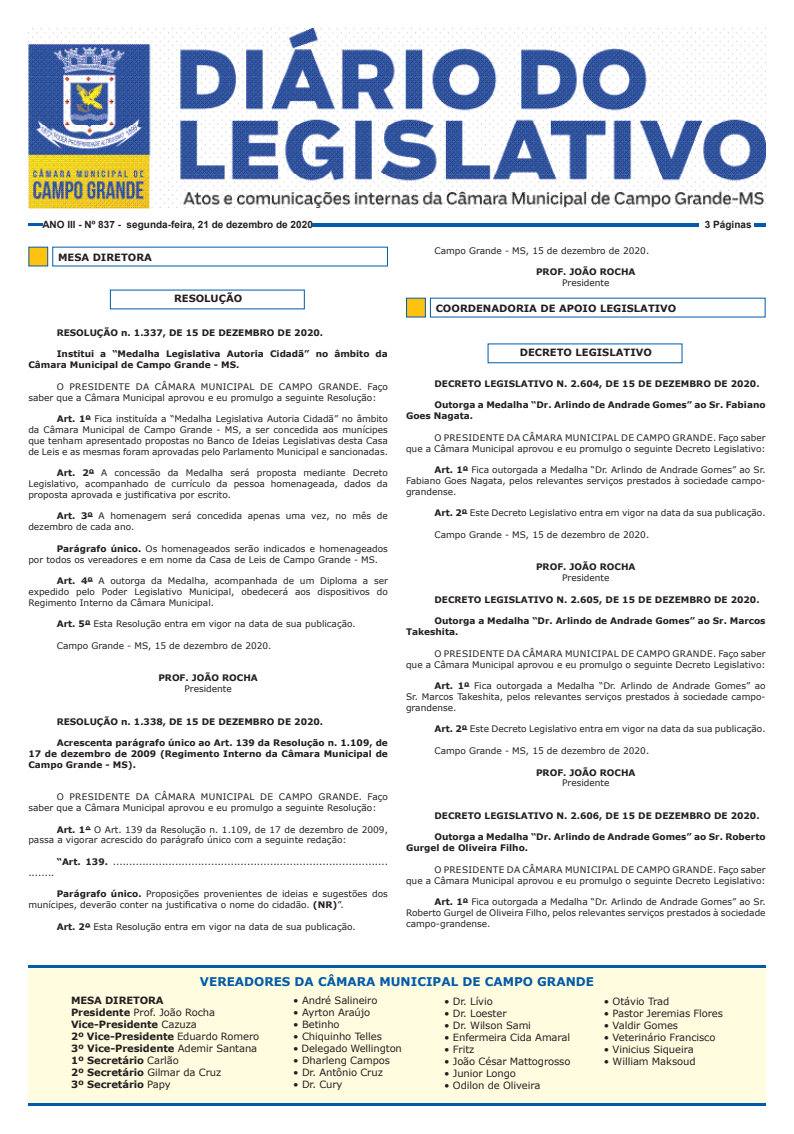
<style>
.page{position:relative;width:794px;height:1134px;background:#fff}
.page>*{position:absolute;margin:0;border:0;box-sizing:border-box;transform-origin:0 0}
.t1{font:700 12px "Verdana";color:#015aaa}
.t2{font:10px "Verdana";letter-spacing:-.01em;color:#231f20}
.Título_Seção{font:700 10px/12px "Verdana";letter-spacing:-.01em;color:#231f20}
.t3{font:700 10px "Arial";color:#231f20}
.t4{font:9px/10.8px "Verdana";color:#231f20}
.t5{font:700 9px/10.8px "Verdana";color:#231f20}
.s1{font-weight:700}
.s2{color:#222}
.s3{font-weight:400}
</style>
<div class="page">
<div style="left:28px;top:965px;width:737px;height:138px;background:#fffce0"></div>
<hr style="left:28px;top:1103px;width:737px;height:3px;background:#015aaa">
<img style="left:28px;top:28px;width:737px;height:181px">
<hr style="left:28px;top:223px;width:14px;height:3px;background:#015aaa">
<hr style="left:312px;top:223px;width:386px;height:3px;background:#015aaa">
<svg style="left:754px;top:223px;width:11px;height:3px"></svg>
<hr style="left:28px;top:965px;width:737px;height:3px;background:#015aaa">
<div style="left:28px;top:247px;width:20px;height:19px;background:#fec210"></div>
<div style="left:406px;top:298px;width:20px;height:19px;background:#fec210;border:1px solid #015aaa"></div>
<p class="t3" style="left:42px;top:217px;width:272px">ANO III - Nº 837 - segunda-feira, 21 de dezembro de 2020</p>
<p class="t3" style="left:705px;top:217px;width:48px">3 Páginas</p>
<p class="Título_Seção" style="left:58px;top:251px;width:95px">MESA DIRETORA</p>
<p class="Título_Seção" style="left:174px;top:293px;width:70px">RESOLUÇÃO</p>
<p class="t5" style="left:57px;top:327px;width:268px">RESOLUÇÃO n. 1.337, DE 15 DE DEZEMBRO DE 2020.</p>
<p class="t5" style="left:28px;top:348px;width:361px;text-indent:28px">Institui a “Medalha Legislativa Autoria Cidadã” no âmbito da<br>Câmara Municipal de Campo Grande - MS.</p>
<p class="t4" style="left:28px;top:381px;width:361px;text-indent:28px">O PRESIDENTE DA CÂMARA MUNICIPAL DE CAMPO GRANDE. Faço saber que a Câmara Municipal aprovou e eu promulgo a seguinte Resolução:</p>
<p class="t4" style="left:28px;top:413px;width:361px;text-align:justify;text-indent:28px"><span class="s1">Art. 1º</span> Fica instituída a “Medalha Legislativa Autoria Cidadã” no âmbito da Câmara Municipal de Campo Grande - MS, a ser concedida aos munícipes que tenham apresentado propostas no Banco de Ideias Legislativas desta Casa de Leis e as mesmas foram aprovadas pelo Parlamento Municipal e sancionadas.</p>
<p class="t4" style="left:28px;top:467px;width:361px;text-align:justify;text-indent:28px"><span class="s1">Art. 2º</span> A concessão da Medalha será proposta mediante Decreto Legislativo, acompanhado de currículo da pessoa homenageada, dados da proposta aprovada e justificativa por escrito.</p>
<p class="t4" style="left:28px;top:511px;width:361px;text-indent:28px"><span class="s1">Art. 3º</span> A homenagem será concedida apenas uma vez, no mês de dezembro de cada ano.</p>
<p class="t4" style="left:28px;top:543px;width:361px;text-indent:28px"><span class="s1">Parágrafo único.</span> Os homenageados serão indicados e homenageados por todos os vereadores e em nome da Casa de Leis de Campo Grande - MS.</p>
<p class="t4" style="left:28px;top:575px;width:361px;text-align:justify;text-indent:28px"><span class="s1">Art. 4º</span> A outorga da Medalha, acompanhada de um Diploma a ser expedido pelo Poder Legislativo Municipal, obedecerá aos dispositivos do Regimento Interno da Câmara Municipal.</p>
<p class="t4" style="left:57px;top:619px;width:300px"><span class="s1">Art. 5º</span> Esta Resolução entra em vigor na data de sua publicação.</p>
<p class="t4" style="left:57px;top:640px;width:216px">Campo Grande - MS, 15 de dezembro de 2020.</p>
<p class="t5" style="left:158px;top:672px;width:101px">PROF. JOÃO ROCHA</p>
<p class="t4" style="left:184px;top:683px;width:49px">Presidente</p>
<p class="t5" style="left:57px;top:716px;width:268px">RESOLUÇÃO n. 1.338, DE 15 DE DEZEMBRO DE 2020.</p>
<p class="t5" style="left:28px;top:737px;width:361px;text-align:justify;text-indent:28px">Acrescenta parágrafo único ao Art. 139 da Resolução n. 1.109, de 17 de dezembro de 2009 (Regimento Interno da Câmara Municipal de Campo Grande - MS).</p>
<p class="t4" style="left:28px;top:791px;width:361px;text-indent:28px">O PRESIDENTE DA CÂMARA MUNICIPAL DE CAMPO GRANDE. Faço saber que a Câmara Municipal aprovou e eu promulgo a seguinte Resolução:</p>
<p class="t4" style="left:28px;top:824px;width:361px;text-indent:28px"><span class="s1">Art. 1°</span> O Art. 139 da Resolução n. 1.109, de 17 de dezembro de 2009, passa a vigorar acrescido do parágrafo único com a seguinte redação:</p>
<p class="t4" style="left:57px;top:856px;width:333px"><span class="s1">“Art. 139.</span> ....................................................................................</p>
<p class="t4" style="left:28px;top:867px;width:28px">........</p>
<p class="t4" style="left:28px;top:889px;width:361px;text-indent:28px"><span class="s1">Parágrafo único.</span> Proposições provenientes de ideias e sugestões dos munícipes, deverão conter na justificativa o nome do cidadão. <span class="s1">(NR)</span>”.</p>
<p class="t4" style="left:57px;top:921px;width:300px"><span class="s1">Art. 2º</span> Esta Resolução entra em vigor na data de sua publicação.</p>
<p class="t4" style="left:434px;top:245px;width:216px">Campo Grande - MS, 15 de dezembro de 2020.</p>
<p class="t5" style="left:536px;top:266px;width:101px">PROF. JOÃO ROCHA</p>
<p class="t4" style="left:562px;top:277px;width:49px">Presidente</p>
<p class="Título_Seção" style="left:436px;top:302px;width:242px">COORDENADORIA DE APOIO LEGISLATIVO</p>
<p class="Título_Seção" style="left:520px;top:346px;width:134px">DECRETO LEGISLATIVO</p>
<p class="t5" style="left:434px;top:378px;width:327px">DECRETO LEGISLATIVO N. 2.604, DE 15 DE DEZEMBRO DE 2020.</p>
<p class="t5" style="left:406px;top:399px;width:361px;text-indent:28px">Outorga a Medalha “Dr. Arlindo de Andrade Gomes” ao Sr. Fabiano<br>Goes Nagata.</p>
<p class="t4" style="left:406px;top:432px;width:361px;text-align:right">O PRESIDENTE DA CÂMARA MUNICIPAL DE CAMPO GRANDE. Faço saber<br>que a Câmara Municipal aprovou e eu promulgo o seguinte Decreto Legislativo:</p>
<p class="t4" style="left:406px;top:464px;width:361px;text-align:justify;text-indent:28px"><span class="s1">Art. 1º</span> Fica outorgada a Medalha “Dr. Arlindo de Andrade Gomes” ao Sr.<br>Fabiano Goes Nagata<span class="s2">,</span> pelos relevantes serviços prestados à sociedade campo&shy;grandense.</p>
<p class="t4" style="left:434px;top:508px;width:333px"><span class="s1">Art. 2º</span> Este Decreto Legislativo entra em vigor na data da sua publicação.</p>
<p class="t4" style="left:434px;top:529px;width:216px">Campo Grande - MS, 15 de dezembro de 2020.</p>
<p class="t5" style="left:536px;top:561px;width:101px">PROF. JOÃO ROCHA</p>
<p class="t4" style="left:562px;top:572px;width:49px">Presidente</p>
<p class="t5" style="left:434px;top:594px;width:327px">DECRETO LEGISLATIVO N. 2.605, DE 15 DE DEZEMBRO DE 2020.</p>
<p class="t5" style="left:406px;top:615px;width:361px;text-indent:28px">Outorga a Medalha “Dr. Arlindo de Andrade Gomes” ao Sr. Marcos<br>Takeshita.</p>
<p class="t4" style="left:406px;top:648px;width:361px;text-align:right">O PRESIDENTE DA CÂMARA MUNICIPAL DE CAMPO GRANDE. Faço saber<br>que a Câmara Municipal aprovou e eu promulgo o seguinte Decreto Legislativo:</p>
<p class="t4" style="left:406px;top:680px;width:361px;text-align:justify;text-indent:28px"><span class="s1">Art. 1º</span> Fica outorgada a Medalha “Dr. Arlindo de Andrade Gomes” ao Sr. Marcos Takeshita<span class="s2">,</span> pelos relevantes serviços prestados à sociedade campo&shy;grandense.</p>
<p class="t4" style="left:434px;top:724px;width:333px"><span class="s1">Art. 2º</span> Este Decreto Legislativo entra em vigor na data da sua publicação.</p>
<p class="t4" style="left:434px;top:745px;width:216px">Campo Grande - MS, 15 de dezembro de 2020.</p>
<p class="t5" style="left:536px;top:767px;width:101px">PROF. JOÃO ROCHA</p>
<p class="t4" style="left:562px;top:778px;width:49px">Presidente</p>
<p class="t5" style="left:434px;top:810px;width:327px">DECRETO LEGISLATIVO N. 2.606, DE 15 DE DEZEMBRO DE 2020.</p>
<p class="t5" style="left:406px;top:831px;width:361px;text-indent:28px">Outorga a Medalha “Dr. Arlindo de Andrade Gomes” ao Sr. Roberto<br>Gurgel de Oliveira Filho.</p>
<p class="t4" style="left:406px;top:864px;width:361px;text-align:right">O PRESIDENTE DA CÂMARA MUNICIPAL DE CAMPO GRANDE. Faço saber<br>que a Câmara Municipal aprovou e eu promulgo o seguinte Decreto Legislativo:</p>
<p class="t4" style="left:406px;top:896px;width:361px;text-align:justify;text-indent:28px"><span class="s1">Art. 1º</span> Fica outorgada a Medalha “Dr. Arlindo de Andrade Gomes” ao Sr.<br>Roberto Gurgel de Oliveira Filho<span class="s2">,</span> pelos relevantes serviços prestados à sociedade campo-grandense.</p>
<h1 class="t1" style="left:200px;top:973px;width:395px">VEREADORES DA CÂMARA MUNICIPAL DE CAMPO GRANDE</h1>
<p class="Título_Seção" style="left:71px;top:994px;width:190px">MESA DIRETORA<br>Presidente <span class="s3">Prof. João Rocha<br></span>Vice-Presidente <span class="s3">Cazuza<br></span>2º Vice-Presidente <span class="s3">Eduardo Romero<br></span>3º Vice-Presidente <span class="s3">Ademir Santana<br></span>1º Secretário <span class="s3">Carlão<br></span>2º Secretário <span class="s3">Gilmar da Cruz<br></span>3º Secretário <span class="s3">Papy</span></p>
<p class="t2" style="left:293px;top:994px;width:86px">• André Salineiro</p>
<p class="t2" style="left:444px;top:994px;width:50px">• Dr. Lívio</p>
<p class="t2" style="left:444px;top:1006px;width:64px">• Dr. Loester</p>
<p class="t2" style="left:444px;top:1018px;width:88px">• Dr. Wilson Sami</p>
<p class="t2" style="left:444px;top:1030px;width:128px">• Enfermeira Cida Amaral</p>
<p class="t2" style="left:444px;top:1042px;width:32px">• Fritz</p>
<p class="t2" style="left:444px;top:1054px;width:128px">• João César Mattogrosso</p>
<p class="t2" style="left:444px;top:1066px;width:73px">• Junior Longo</p>
<p class="t2" style="left:444px;top:1078px;width:98px">• Odilon de Oliveira</p>
<p class="t2" style="left:293px;top:1006px;width:78px">• Ayrton Araújo</p>
<p class="t2" style="left:293px;top:1018px;width:48px">• Betinho</p>
<p class="t2" style="left:293px;top:1030px;width:90px">• Chiquinho Telles</p>
<p class="t2" style="left:293px;top:1042px;width:110px">• Delegado Wellington</p>
<p class="t2" style="left:293px;top:1054px;width:98px">• Dharleng Campos</p>
<p class="t2" style="left:293px;top:1066px;width:91px">• Dr. Antônio Cruz</p>
<p class="t2" style="left:293px;top:1078px;width:51px">• Dr. Cury</p>
<p class="t2" style="left:604px;top:994px;width:67px">• Otávio Trad</p>
<p class="t2" style="left:604px;top:1006px;width:121px">• Pastor Jeremias Flores</p>
<p class="t2" style="left:604px;top:1018px;width:76px">• Valdir Gomes</p>
<p class="t2" style="left:604px;top:1030px;width:113px">• Veterinário Francisco</p>
<p class="t2" style="left:604px;top:1042px;width:91px">• Vinicius Siqueira</p>
<p class="t2" style="left:604px;top:1054px;width:93px">• William Maksoud</p>
</div>
